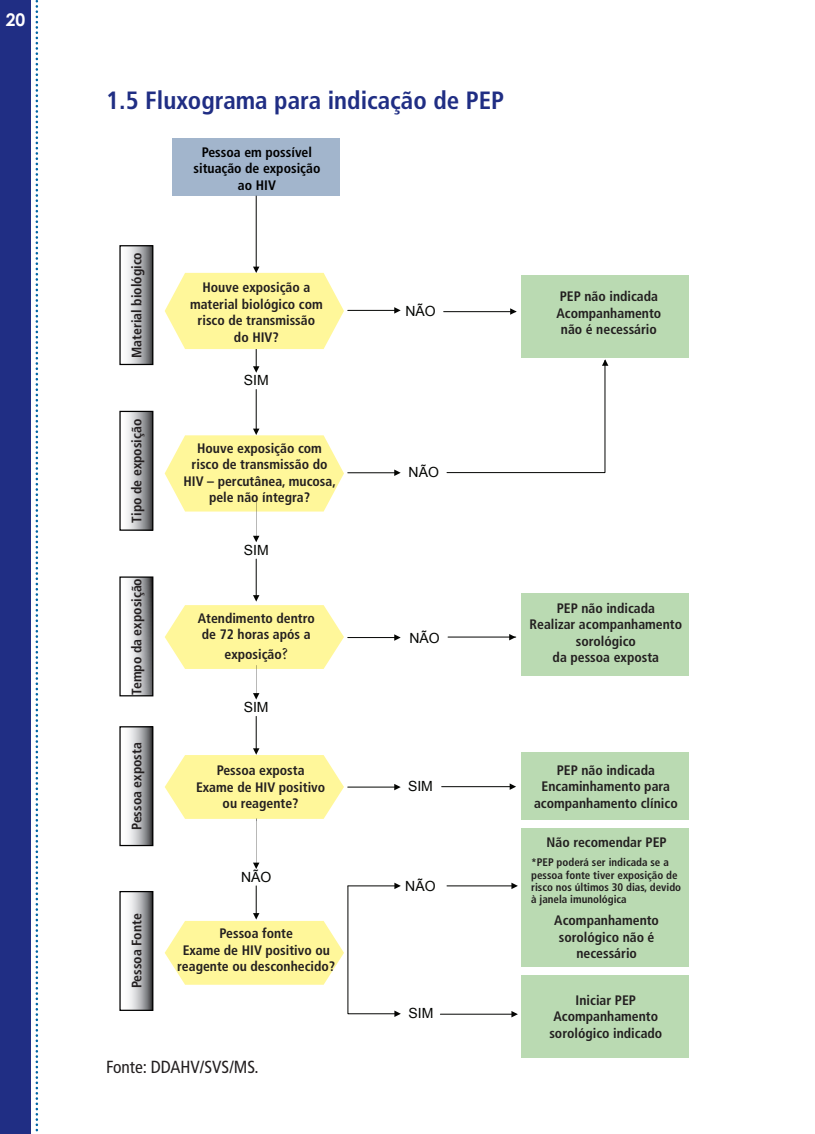
<style>
.page{position:relative;width:815px;height:1134px;background:#fff}
.page>*{position:absolute;margin:0;border:0;box-sizing:border-box;transform-origin:0 0}
.t1{font:700 condensed 25px "Frutiger LT Std";color:#202e84}
.t2{font:condensed 17.5px "Frutiger LT Std";color:#231f20}
.t3{font:700 17.5px "Century Gothic";color:#fff}
.t4{font:14px "Arial";color:#040503}
.t5{font:700 condensed 13.75px/16.5px "Frutiger LT Std";color:#231f20;text-align:center}
.t6{font:700 condensed 13.75px/16.5px "Frutiger LT Std";color:#000;text-align:center}
.t7{font:700 condensed 11px/12.5px "Frutiger LT Std";color:#231f20}
.s1{font-family:"Minion Pro";font-weight:400;font-stretch:normal;font-size:16.5px}
</style>
<div class="page">
<div style="left:0;top:0;width:31px;height:1134px;background:#202e84"></div>
<svg style="left:36px;top:0;width:2px;height:1132px"></svg>
<div style="left:173px;top:139px;width:167px;height:57px;background:#a2b5cc"></div>
<hr style="left:444px;top:311px;width:72px;height:1px;background:#040503">
<svg style="left:510px;top:308px;width:7px;height:7px"></svg>
<hr style="left:256px;top:716px;width:1px;height:33px;background:#040503">
<hr style="left:442px;top:786px;width:68px;height:1px;background:#040503">
<svg style="left:510px;top:783px;width:6px;height:7px"></svg>
<hr style="left:447px;top:885px;width:69px;height:1px;background:#040503">
<svg style="left:511px;top:883px;width:7px;height:6px"></svg>
<svg style="left:165px;top:748px;width:179px;height:121px"></svg>
<div style="left:521px;top:275px;width:167px;height:83px;background:#badab2"></div>
<div style="left:521px;top:593px;width:167px;height:83px;background:#badab2"></div>
<div style="left:521px;top:753px;width:167px;height:67px;background:#badab2"></div>
<div style="left:521px;top:829px;width:167px;height:138px;background:#badab2"></div>
<div style="left:521px;top:975px;width:167px;height:83px;background:#badab2"></div>
<hr style="left:440px;top:1014px;width:76px;height:1px;background:#040503">
<svg style="left:511px;top:1011px;width:7px;height:6px"></svg>
<svg style="left:165px;top:883px;width:236px;height:134px"></svg>
<hr style="left:448px;top:637px;width:68px;height:1px;background:#040503">
<svg style="left:509px;top:634px;width:7px;height:6px"></svg>
<hr style="left:256px;top:559px;width:1px;height:37px;background:#040503">
<svg style="left:165px;top:595px;width:179px;height:104px"></svg>
<hr style="left:256px;top:389px;width:1px;height:40px;background:#040503">
<svg style="left:165px;top:429px;width:179px;height:113px"></svg>
<hr style="left:256px;top:336px;width:1px;height:31px;background:#040503">
<svg style="left:253px;top:366px;width:6px;height:7px"></svg>
<hr style="left:256px;top:196px;width:1px;height:71px;background:#040503">
<svg style="left:447px;top:359px;width:161px;height:114px"></svg>
<svg style="left:129px;top:893px;width:22px;height:116px;background:#b2b3b5"></svg>
<div style="left:119px;top:891px;width:34px;height:120px;border:1px solid #000"></div>
<svg style="left:129px;top:728px;width:22px;height:116px;background:#afb0b3"></svg>
<div style="left:119px;top:726px;width:34px;height:120px;border:1px solid #000"></div>
<svg style="left:128px;top:578px;width:23px;height:116px"></svg>
<div style="left:119px;top:576px;width:34px;height:120px;border:1px solid #000"></div>
<svg style="left:127px;top:413px;width:24px;height:116px;background:#b0b1b3"></svg>
<div style="left:119px;top:411px;width:34px;height:120px;border:1px solid #000"></div>
<svg style="left:127px;top:247px;width:24px;height:116px;background:#b5b7b9"></svg>
<div style="left:119px;top:245px;width:34px;height:120px;border:1px solid #000"></div>
<svg style="left:165px;top:267px;width:179px;height:82px"></svg>
<hr style="left:348px;top:310px;width:47px;height:1px;background:#040503">
<svg style="left:394px;top:307px;width:7px;height:7px"></svg>
<hr style="left:348px;top:472px;width:47px;height:1px;background:#040503">
<svg style="left:394px;top:469px;width:7px;height:7px"></svg>
<hr style="left:348px;top:637px;width:47px;height:1px;background:#040503">
<svg style="left:394px;top:634px;width:7px;height:7px"></svg>
<hr style="left:348px;top:787px;width:47px;height:1px;background:#040503">
<svg style="left:394px;top:784px;width:7px;height:6px"></svg>
<p class="t3" style="left:6px;top:9px;width:21px">20</p>
<h1 class="t1" style="left:106px;top:85px;width:399px">1.5 Fluxograma para indicação de PEP</h1>
<p class="t5" style="left:129px;top:358px;width:107px;rotate:-90deg">Material biológico</p>
<p class="t5" style="left:129px;top:523px;width:105px;rotate:-90deg">Tipo de exposição</p>
<p class="t5" style="left:129px;top:695px;width:118px;rotate:-90deg">Tempo da exposição</p>
<p class="t5" style="left:129px;top:830px;width:89px;rotate:-90deg">Pessoa exposta</p>
<p class="t5" style="left:129px;top:988px;width:76px;rotate:-90deg">Pessoa Fonte</p>
<p class="t6" style="left:194px;top:144px;width:128px">Pessoa em possível situação de exposição ao HIV</p>
<p class="t5" style="left:190px;top:279px;width:134px">Houve exposição a material biológico com risco de transmissão do HIV?</p>
<p class="t4" style="left:244px;top:371px;width:26px">SIM</p>
<p class="t5" style="left:184px;top:440px;width:154px">Houve exposição com risco de transmissão do<br>HIV – percutânea, mucosa, pele não íntegra?</p>
<p class="t4" style="left:244px;top:541px;width:26px">SIM</p>
<p class="t5" style="left:198px;top:610px;width:119px">Atendimento dentro de 72 horas após a</p>
<p class="t5" style="left:224px;top:646px;width:65px">exposição<span class="s1">?</span></p>
<p class="t4" style="left:244px;top:698px;width:26px">SIM</p>
<p class="t5" style="left:196px;top:762px;width:131px">Pessoa exposta<br>Exame de HIV positivo ou reagente?</p>
<p class="t4" style="left:241px;top:867px;width:32px">NÃO</p>
<p class="t5" style="left:177px;top:925px;width:160px">Pessoa fonte<br>Exame de HIV positivo ou reagente ou desconhecido?</p>
<p class="t2" style="left:106px;top:1056px;width:154px">Fonte: DDAHV/SVS/MS.</p>
<p class="t4" style="left:405px;top:302px;width:32px">NÃO</p>
<p class="t4" style="left:409px;top:462px;width:32px">NÃO</p>
<p class="t4" style="left:409px;top:629px;width:32px">NÃO</p>
<p class="t4" style="left:408px;top:777px;width:26px">SIM</p>
<p class="t4" style="left:405px;top:877px;width:32px">NÃO</p>
<p class="t4" style="left:409px;top:1004px;width:26px">SIM</p>
<p class="t5" style="left:557px;top:288px;width:106px">PEP não indicada<br>Acompanhamento não é necessário</p>
<p class="t5" style="left:530px;top:600px;width:154px">PEP não indicada<br>Realizar acompanhamento sorológico<br>da pessoa exposta</p>
<p class="t5" style="left:534px;top:762px;width:145px">PEP não indicada<br>Encaminhamento para acompanhamento clínico</p>
<p class="t5" style="left:547px;top:834px;width:122px">Não recomendar PEP</p>
<p class="t7" style="left:531px;top:856px;width:152px">*PEP poderá ser indicada se a pessoa fonte tiver exposição de risco nos últimos 30 dias, devido à janela imunológica</p>
<p class="t5" style="left:554px;top:912px;width:106px">Acompanhamento sorológico não é necessário</p>
<p class="t5" style="left:549px;top:992px;width:114px">Iniciar PEP<br>Acompanhamento sorológico indicado</p>
</div>
